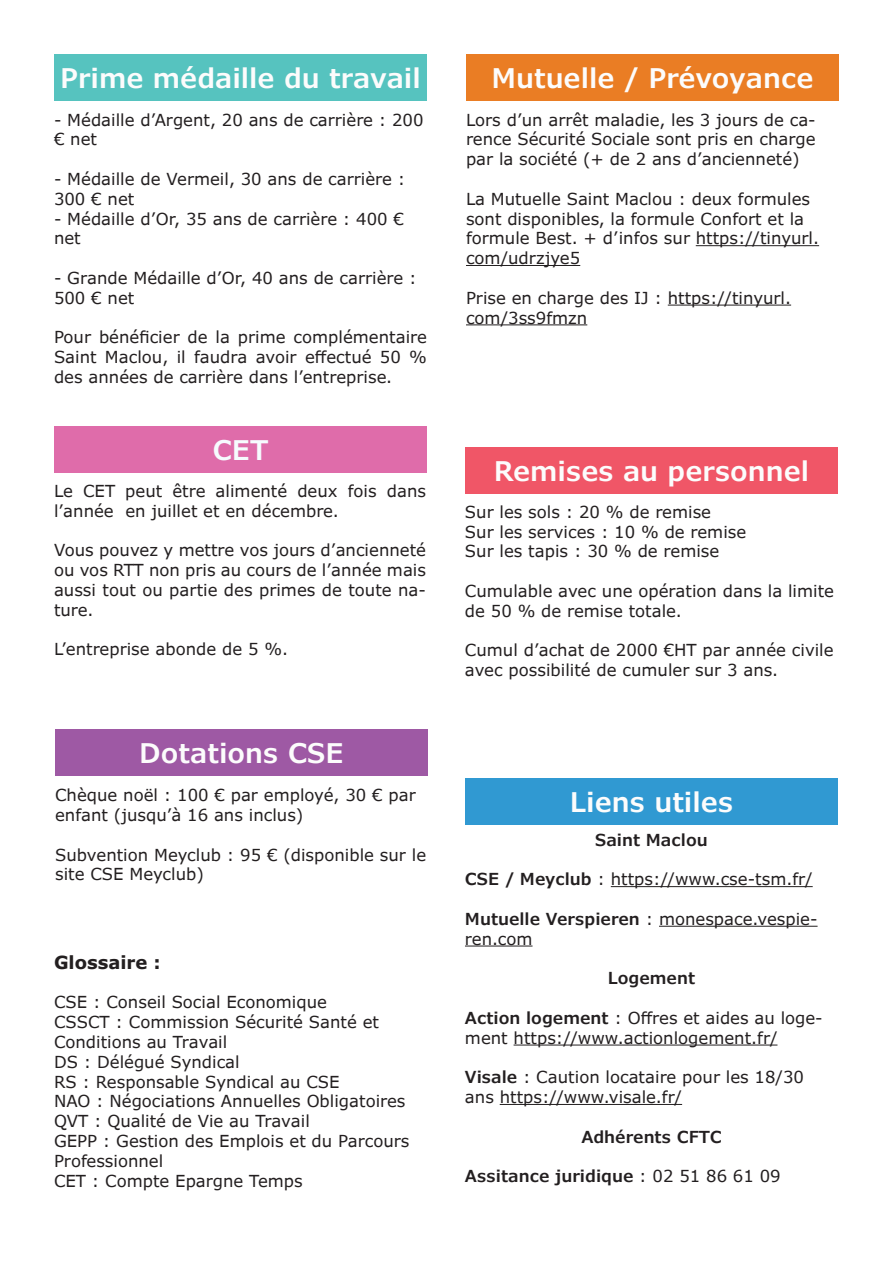
<style>
.page{position:relative;width:893px;height:1263px;background:#fff}
.page>*{position:absolute;margin:0;border:0;box-sizing:border-box;transform-origin:0 0}
.t1{font:600 27px "Verdana Pro";color:#fcfcfc}
.t2{font:600 27px "Verdana Pro";color:#f6fbfe}
.t3{font:700 18px "Verdana Pro";color:#231f20}
.t4{font:16.5px/19.8px "Verdana Pro";color:#231f20}
.t5{font:600 16.5px "Verdana Pro";color:#231f20}
.s1{font-weight:600}
.s2{font-weight:400}
</style>
<div class="page">
<div style="left:54px;top:54px;width:373px;height:47px;background:#56c3bf"></div>
<hr style="left:611px;top:886px;width:202px;height:1px;background:#231f20">
<hr style="left:659px;top:926px;width:159px;height:1px;background:#231f20">
<hr style="left:465px;top:946px;width:67px;height:1px;background:#231f20">
<hr style="left:514px;top:1045px;width:263px;height:1px;background:#231f20">
<hr style="left:500px;top:1104px;width:182px;height:1px;background:#231f20">
<div style="left:465px;top:778px;width:373px;height:47px;background:#3099d2"></div>
<hr style="left:696px;top:245px;width:123px;height:1px;background:#231f20">
<hr style="left:466px;top:265px;width:114px;height:1px;background:#231f20">
<hr style="left:668px;top:305px;width:123px;height:1px;background:#231f20">
<hr style="left:466px;top:324px;width:121px;height:1px;background:#231f20">
<div style="left:466px;top:54px;width:373px;height:47px;background:#ea7d24"></div>
<div style="left:55px;top:729px;width:373px;height:47px;background:#9e59a4"></div>
<div style="left:54px;top:426px;width:373px;height:47px;background:#df6caa"></div>
<div style="left:465px;top:447px;width:373px;height:47px;background:#f05667"></div>
<p class="t1" style="left:60px;top:60px;width:362px">Prime médaille du travail</p>
<p class="t4" style="left:54px;top:110px;width:371px">- Médaille d’Argent, 20 ans de carrière : 200 € net</p>
<p class="t4" style="left:54px;top:169px;width:353px">- Médaille de Vermeil, 30 ans de carrière :<br>300 € net</p>
<p class="t4" style="left:54px;top:209px;width:352px">- Médaille d’Or, 35 ans de carrière : 400 € net</p>
<p class="t4" style="left:54px;top:268px;width:364px">- Grande Médaille d’Or, 40 ans de carrière :<br>500 € net</p>
<p class="t4" style="left:54px;top:328px;width:374px;text-align:justify">Pour bénéficier de la prime complémentaire Saint Maclou, il faudra avoir effectué 50 % des années de carrière dans l’entreprise.</p>
<p class="t2" style="left:212px;top:433px;width:57px">CET</p>
<p class="t4" style="left:54px;top:481px;width:374px">Le CET peut être alimenté deux fois dans l’année en juillet et en décembre.</p>
<p class="t4" style="left:54px;top:541px;width:374px;text-align:justify">Vous pouvez y mettre vos jours d’ancienneté ou vos RTT non pris au cours de l’année mais aussi tout ou partie des primes de toute na&shy;ture.</p>
<p class="t4" style="left:54px;top:640px;width:236px">L’entreprise abonde de 5 %.</p>
<p class="t1" style="left:139px;top:736px;width:206px">Dotations CSE</p>
<p class="t4" style="left:55px;top:785px;width:362px">Chèque noël : 100 € par employé, 30 € par enfant (jusqu’à 16 ans inclus)</p>
<p class="t4" style="left:55px;top:845px;width:373px">Subvention Meyclub : 95 € (disponible sur le site CSE Meyclub)</p>
<p class="t3" style="left:54px;top:950px;width:108px">Glossaire :</p>
<p class="t4" style="left:54px;top:993px;width:274px">CSE : Conseil Social Economique</p>
<p class="t4" style="left:54px;top:1012px;width:327px">CSSCT : Commission Sécurité Santé et<br>Conditions au Travail</p>
<p class="t4" style="left:54px;top:1052px;width:187px">DS : Délégué Syndical</p>
<p class="t4" style="left:54px;top:1072px;width:287px">RS : Responsable Syndical au CSE</p>
<p class="t4" style="left:54px;top:1092px;width:353px">NAO : Négociations Annuelles Obligatoires</p>
<p class="t4" style="left:54px;top:1111px;width:257px">QVT : Qualité de Vie au Travail</p>
<p class="t4" style="left:54px;top:1131px;width:357px">GEPP : Gestion des Emplois et du Parcours<br>Professionnel</p>
<p class="t4" style="left:54px;top:1171px;width:250px">CET : Compte Epargne Temps</p>
<p class="t1" style="left:491px;top:60px;width:323px">Mutuelle / Prévoyance</p>
<p class="t4" style="left:466px;top:110px;width:351px;text-align:justify">Lors d’un arrêt maladie, les 3 jours de ca&shy;rence Sécurité Sociale sont pris en charge par la société (+ de 2 ans d’ancienneté)</p>
<p class="t4" style="left:466px;top:189px;width:355px">La Mutuelle Saint Maclou : deux formules sont disponibles, la formule Confort et la formule Best. + d’infos sur https://tinyurl. com/udrzjye5</p>
<p class="t4" style="left:466px;top:288px;width:327px">Prise en charge des IJ : https://tinyurl. com/3ss9fmzn</p>
<p class="t1" style="left:494px;top:454px;width:317px">Remises au personnel</p>
<p class="t4" style="left:465px;top:502px;width:248px">Sur les sols : 20 % de remise</p>
<p class="t4" style="left:465px;top:522px;width:283px">Sur les services : 10 % de remise</p>
<p class="t4" style="left:465px;top:542px;width:256px">Sur les tapis : 30 % de remise</p>
<p class="t4" style="left:465px;top:581px;width:371px">Cumulable avec une opération dans la limite de 50 % de remise totale.</p>
<p class="t4" style="left:465px;top:641px;width:370px">Cumul d’achat de 2000 €HT par année civile avec possibilité de cumuler sur 3 ans.</p>
<p class="t1" style="left:570px;top:785px;width:165px">Liens utiles</p>
<p class="t5" style="left:595px;top:829px;width:114px">Saint Maclou</p>
<p class="t4" style="left:465px;top:870px;width:349px"><span class="s1">CSE / Meyclub</span> : https://www.cse-tsm.fr/</p>
<p class="t4" style="left:465px;top:909px;width:354px"><span class="s1">Mutuelle Verspieren</span> : monespace.vespie&shy;ren.com</p>
<p class="t5" style="left:608px;top:968px;width:89px">Logement</p>
<p class="t4" style="left:465px;top:1008px;width:359px"><span class="s1">Action logement</span> : Offres et aides au loge&shy;ment https://www.actionlogement.fr/</p>
<p class="t4" style="left:465px;top:1068px;width:341px"><span class="s1">Visale</span> : Caution locataire pour les 18/30 ans https://www.visale.fr/</p>
<p class="t5" style="left:581px;top:1126px;width:142px">Adhérents CFTC</p>
<p class="t5" style="left:465px;top:1166px;width:317px">Assitance juridique <span class="s2">: 02 51 86 61 09</span></p>
</div>
